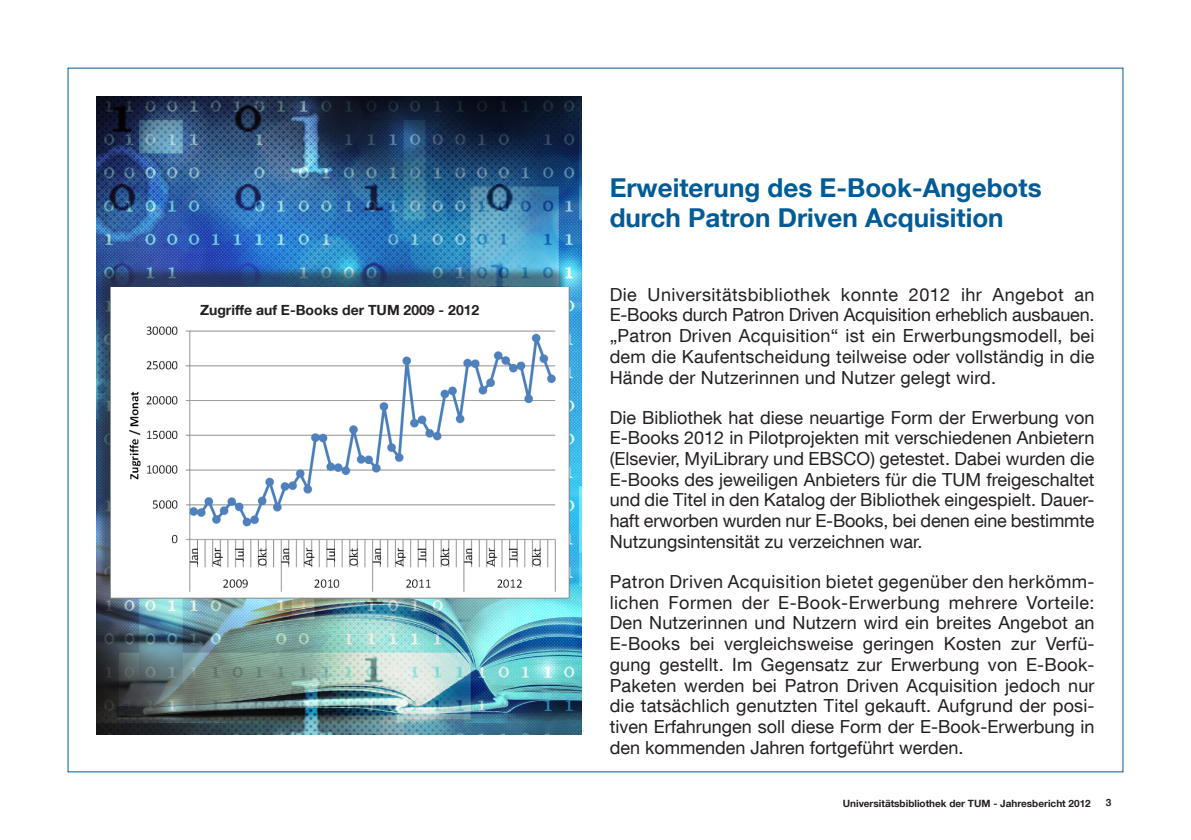
<style>
.page{position:relative;width:1191px;height:840px;background:#fff}
.page>*{position:absolute;margin:0;border:0;box-sizing:border-box;transform-origin:0 0}
.Head_1{font:700 26px/30px "TUM Neue Helvetica";color:#005b97}
.Fließtext{font:18px/20.6px "TUM Neue Helvetica";color:#231f20;text-align:justify}
.Fließtext-2{font:700 14px "TUM Neue Helvetica";color:#231f20}
.t1{font:700 10px "TUM Neue Helvetica";color:#231f20}
</style>
<div class="page">
<img style="left:96px;top:96px;width:485px;height:638px">
<div style="left:97px;top:266px;width:471px;height:323px;background:#231f20;opacity:.5"></div>
<img style="left:111px;top:287px;width:458px;height:311px">
<p class="Fließtext-2" style="left:200px;top:301px;width:281px">Zugriffe auf E-Books der TUM 2009 - 2012</p>
<p class="Head_1" style="left:609px;top:172px;width:433px">Erweiterung des E-Book-Angebots durch Patron Driven Acquisition</p>
<p class="Fließtext" style="left:609px;top:283px;width:486px">Die Universitätsbibliothek konnte 2012 ihr Angebot an E-Books durch Patron Driven Acquisition erheblich ausbauen. „Patron Driven Acquisition“ ist ein Erwerbungsmodell, bei dem die Kaufentscheidung teilweise oder vollständig in die Hände der Nutzerinnen und Nutzer gelegt wird.</p>
<p class="Fließtext" style="left:609px;top:406px;width:486px">Die Bibliothek hat diese neuartige Form der Erwerbung von E-Books 2012 in Pilotprojekten mit verschiedenen Anbietern (Elsevier, MyiLibrary und EBSCO) getestet. Dabei wurden die E-Books des jeweiligen Anbieters für die TUM freigeschaltet und die Titel in den Katalog der Bibliothek eingespielt. Dauer&shy;haft erworben wurden nur E-Books, bei denen eine bestimmte Nutzungsintensität zu verzeichnen war.</p>
<p class="Fließtext" style="left:609px;top:570px;width:486px">Patron Driven Acquisition bietet gegenüber den herkömm&shy;lichen Formen der E-Book-Erwerbung mehrere Vorteile:<br>Den Nutzerinnen und Nutzern wird ein breites Angebot an E-Books bei vergleichsweise geringen Kosten zur Verfü&shy;gung gestellt. Im Gegensatz zur Erwerbung von E-Book-Paketen werden bei Patron Driven Acquisition jedoch nur die tatsächlich genutzten Titel gekauft. Aufgrund der posi&shy;tiven Erfahrungen soll diese Form der E-Book-Erwerbung in den kommenden Jahren fortgeführt werden.</p>
<p class="t1" style="left:842px;top:796px;width:249px">Universitätsbibliothek der TUM - Jahresbericht 2012</p>
<p class="t1" style="left:1106px;top:795px;width:7px">3</p>
</div>
